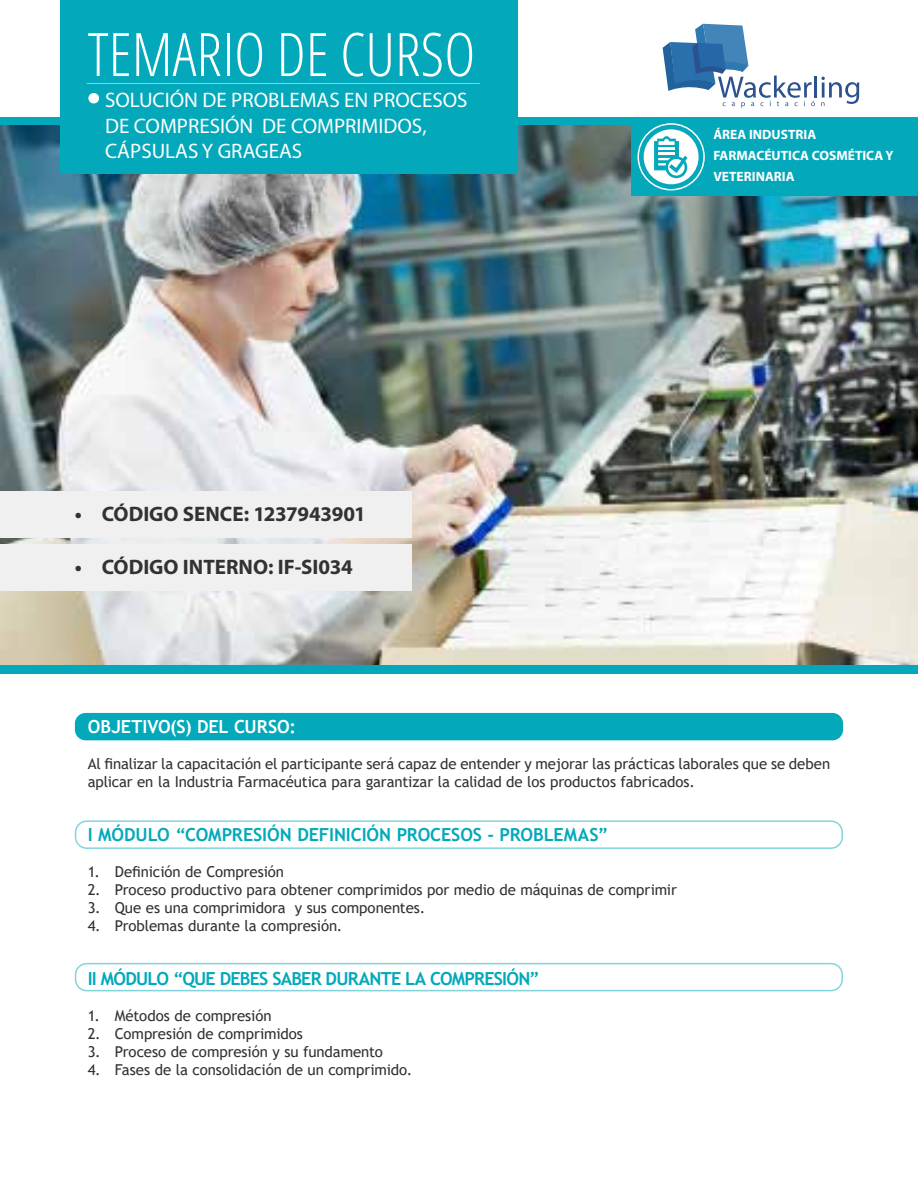
<style>
.page{position:relative;width:918px;height:1188px;background:#fff}
.page>*{position:absolute;margin:0;border:0;box-sizing:border-box;transform-origin:0 0}
.t1{font:300 condensed 60px "Open Sans";color:#fff}
.t2{font:21px/25.2px "Myriad Pro";color:#fff}
.t3{font:700 21px "Myriad Pro";color:#323232}
.t4{font:700 18px "Trebuchet MS";letter-spacing:-.015em;color:#03a9ba}
.t5{font:700 18px "Trebuchet MS";letter-spacing:-.045em;color:#03a9ba}
.t6{font:700 18px "Trebuchet MS";letter-spacing:-.005em;color:#fff}
.t7{font:15px/18px "Trebuchet MS";letter-spacing:-.005em;color:#323232}
.t8{font:700 13.5px/21px "Myriad Pro";color:#fff}
</style>
<div class="page">
<img style="left:0;top:126px;width:918px;height:538px">
<div style="left:0;top:117px;width:918px;height:7px;background:#03a9ba"></div>
<div style="left:60px;top:0;width:457px;height:174px;background:#03a9ba"></div>
<div style="left:632px;top:117px;width:286px;height:79px;background:#03a9ba"></div>
<div style="left:638px;top:123px;width:67px;height:67px;border:2px solid #fff;border-radius:50%"></div>
<svg style="left:644px;top:129px;width:55px;height:55px"></svg>
<div style="left:75px;top:713px;width:768px;height:27px;background:#03a9ba;border-radius:11px"></div>
<hr style="left:814px;top:76px;width:3px;height:22px;background:#2c518f">
<svg style="left:663px;top:24px;width:152px;height:84px"></svg>
<svg style="left:821px;top:77px;width:38px;height:29px"></svg>
<div style="left:88px;top:93px;width:11px;height:10px;background:#fff;border-radius:50%"></div>
<hr style="left:87px;top:83px;width:393px;height:1px;background:#fff">
<div style="left:75px;top:820px;width:768px;height:29px;border:2px solid #03a9ba;border-radius:11px"></div>
<div style="left:0;top:544px;width:411px;height:47px;background:#f0f0f0"></div>
<div style="left:0;top:491px;width:411px;height:47px;background:#f0f0f0"></div>
<div style="left:75px;top:963px;width:768px;height:28px;border:2px solid #03a9ba;border-radius:11px"></div>
<h1 class="t1" style="left:88px;top:14px;width:389px">TEMARIO DE CURSO</h1>
<h2 class="t2" style="left:105px;top:87px;width:364px">SOLUCIÓN DE PROBLEMAS EN PROCESOS<br>DE COMPRESIÓN DE COMPRIMIDOS,<br>CÁPSULAS Y GRAGEAS</h2>
<h2 class="t3" style="left:75px;top:500px;width:293px">• CÓDIGO SENCE: 1237943901</h2>
<h2 class="t3" style="left:75px;top:554px;width:280px">• CÓDIGO INTERNO: IF-SI034</h2>
<p class="t8" style="left:713px;top:124px;width:182px">ÁREA INDUSTRIA<br>FARMACÉUTICA COSMÉTICA Y<br>VETERINARIA</p>
<p class="t6" style="left:88px;top:716px;width:210px">OBJETIVO(S) DEL CURSO:</p>
<p class="t7" style="left:88px;top:755px;width:744px">Al finalizar la capacitación el participante será capaz de entender y mejorar las prácticas laborales que se deben aplicar en la Industria Farmacéutica para garantizar la calidad de los productos fabricados.</p>
<p class="t4" style="left:88px;top:824px;width:522px">I MÓDULO “COMPRESIÓN DEFINICIÓN PROCESOS - PROBLEMAS”</p>
<p class="t7" style="left:88px;top:863px;width:198px">1. Definición de Compresión</p>
<p class="t7" style="left:88px;top:881px;width:591px">2. Proceso productivo para obtener comprimidos por medio de máquinas de comprimir</p>
<p class="t7" style="left:88px;top:899px;width:339px">3. Que es una comprimidora y sus componentes.</p>
<p class="t7" style="left:88px;top:917px;width:256px">4. Problemas durante la compresión.</p>
<p class="t5" style="left:88px;top:968px;width:454px">II MÓDULO “QUE DEBES SABER DURANTE LA COMPRESIÓN”</p>
<p class="t7" style="left:88px;top:1007px;width:185px">1. Métodos de compresión</p>
<p class="t7" style="left:88px;top:1025px;width:217px">2. Compresión de comprimidos</p>
<p class="t7" style="left:88px;top:1043px;width:297px">3. Proceso de compresión y su fundamento</p>
<p class="t7" style="left:88px;top:1061px;width:326px">4. Fases de la consolidación de un comprimido.</p>
</div>
